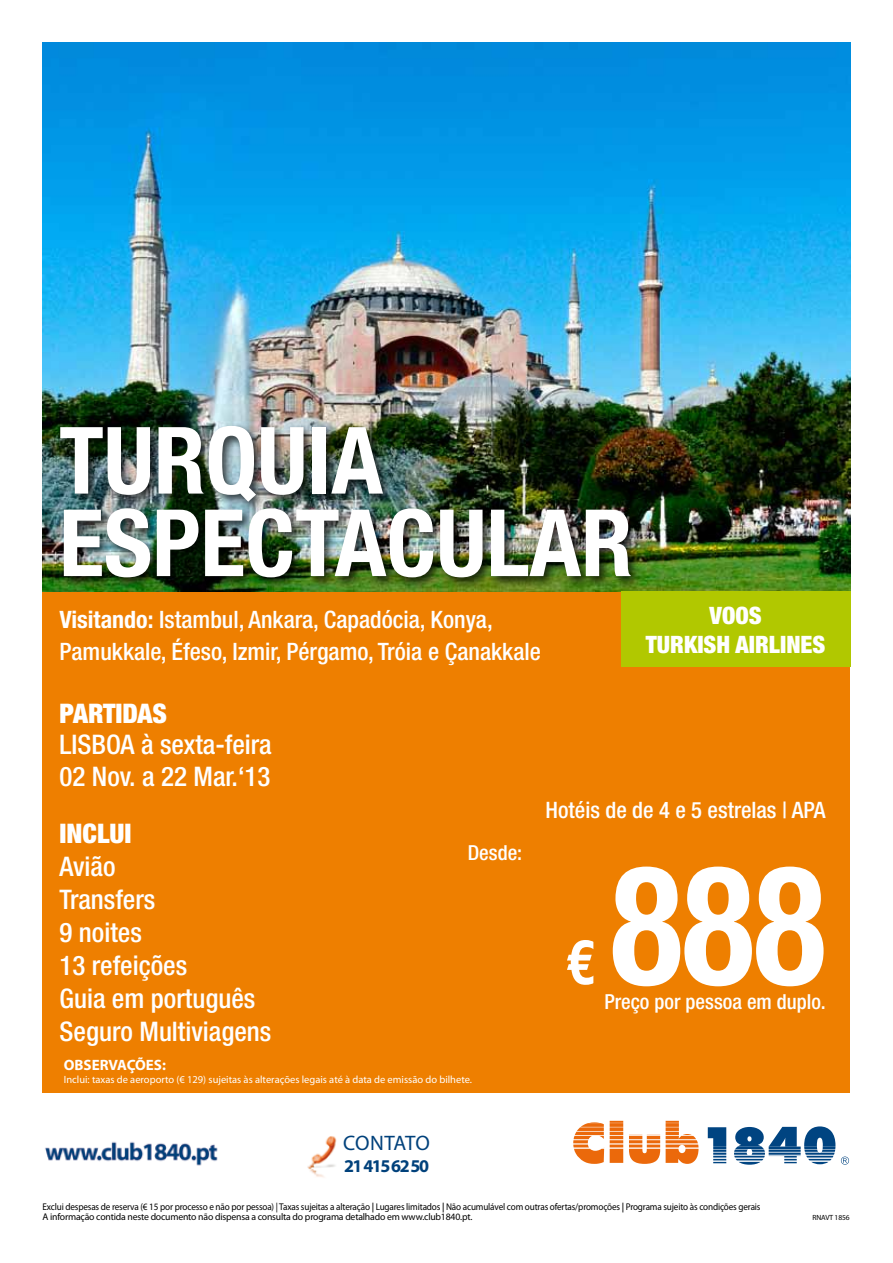
<style>
.page{position:relative;width:893px;height:1263px;background:#fff}
.page>*{position:absolute;margin:0;border:0;box-sizing:border-box;transform-origin:0 0}
.t1{font:700 condensed 165.9px "Helvetica Neue";color:#fff;scale:.9 1}
.t2{font:700 condensed 93px/82.5px "Helvetica Neue";color:#fff}
.t3{font:700 condensed 62.25px "Helvetica Neue";color:#fff}
.t4{font:500 condensed 27px/33px "Helvetica Neue";color:#fff}
.t5{font:900 condensed 27px "Helvetica Neue";color:#fff}
.t6{font:500 condensed 24px/31.5px "Helvetica Neue";color:#fff}
.t7{font:900 condensed 24px/28.5px "Helvetica Neue";color:#fff;text-align:center}
.t8{font:500 condensed 22.65px "Helvetica Neue";color:#fff}
.t9{font:21px "Myriad Pro";color:#00417b}
.t10{font:500 condensed 20.7px "Helvetica Neue";color:#fff}
.t11{font:700 18px "Myriad Pro";letter-spacing:-.08em;color:#00417b}
.t12{font:700 15px "Myriad Pro";color:#fff}
.t13{font:10.5px "Myriad Pro";color:#fff}
.t14{font:9.75px/10.5px "Myriad Pro";letter-spacing:-.015em;color:#000;scale:.94 1}
.t15{font:7.5px "Myriad Pro";letter-spacing:-.02em;color:#000}
.s1{font-weight:700}
.s2{font-weight:600}
</style>
<div class="page">
<div style="left:43px;top:43px;width:807px;height:1050px;background:#ee7f00"></div>
<img style="left:43px;top:43px;width:807px;height:548px">
<div style="left:57px;top:422px;width:585px;height:168px;background:#000;opacity:.75"></div>
<svg style="left:573px;top:1120px;width:277px;height:45px"></svg>
<div style="left:621px;top:591px;width:229px;height:75px;background:#b1c800"></div>
<img style="left:45px;top:1136px;width:292px;height:42px">
<h2 class="t2" style="left:59px;top:418px;width:575px">TURQUIA<br>ESPECTACULAR</h2>
<h3 class="t7" style="left:646px;top:601px;width:180px">VOOS<br>TURKISH AIRLINES</h3>
<h3 class="t6" style="left:60px;top:604px;width:483px"><span class="s1">VISITANDO:</span> Istambul, Ankara, Capadócia, Konya,<br>Pamukkale, Éfeso, Izmir, Pérgamo, Tróia e Çanakkale</h3>
<h3 class="t5" style="left:60px;top:697px;width:109px">PARTIDAS</h3>
<h3 class="t4" style="left:60px;top:729px;width:214px;line-height:31.5px">Lisboa à sexta-feira<br>02 Nov. a 22 Mar.‘13</h3>
<h3 class="t5" style="left:60px;top:817px;width:72px">INCLUI</h3>
<h3 class="t4" style="left:60px;top:849px;width:213px">Avião<br>Transfers<br>9 noites<br>13 refeições<br>Guia em português<br>Seguro Multiviagens</h3>
<h3 class="t8" style="left:545px;top:797px;width:282px">Hotéis de de 4 e 5 estrelas | APA</h3>
<h3 class="t10" style="left:468px;top:840px;width:56px">Desde:</h3>
<h1 class="t1" style="left:611px;top:824px;width:240px">888</h1>
<h3 class="t3" style="left:566px;top:924px;width:31px">€</h3>
<h3 class="t10" style="left:604px;top:989px;width:223px">Preço por pessoa em duplo.</h3>
<h3 class="t12" style="left:64px;top:1055px;width:104px">OBSERVAÇÕES:</h3>
<p class="t13" style="left:64px;top:1073px;width:410px">Inclui: taxas de aeroporto (€ 129) sujeitas às alterações legais até à data de emissão do bilhete.</p>
<h3 class="t9" style="left:343px;top:1130px;width:40px">contat</h3>
<h3 class="t9" style="left:416px;top:1130px;width:16px">o</h3>
<h3 class="t11" style="left:344px;top:1154px;width:86px">21 415 62 50</h3>
<p class="t14" style="left:43px;top:1201px;width:765px">Exclui despesas de reserva (€ 15 por processo e não por pessoa) | Taxas sujeitas a alteração <span class="s2">|</span> Lugares limitados <span class="s2">|</span> Não acumulável com outras ofertas/promoções <span class="s2">|</span> Programa sujeito às condições gerais<br>A informação contida neste documento não dispensa a consulta do programa detalhado em www.club1840.pt.</p>
<p class="t15" style="left:813px;top:1213px;width:38px">RNAVT 1856</p>
</div>
